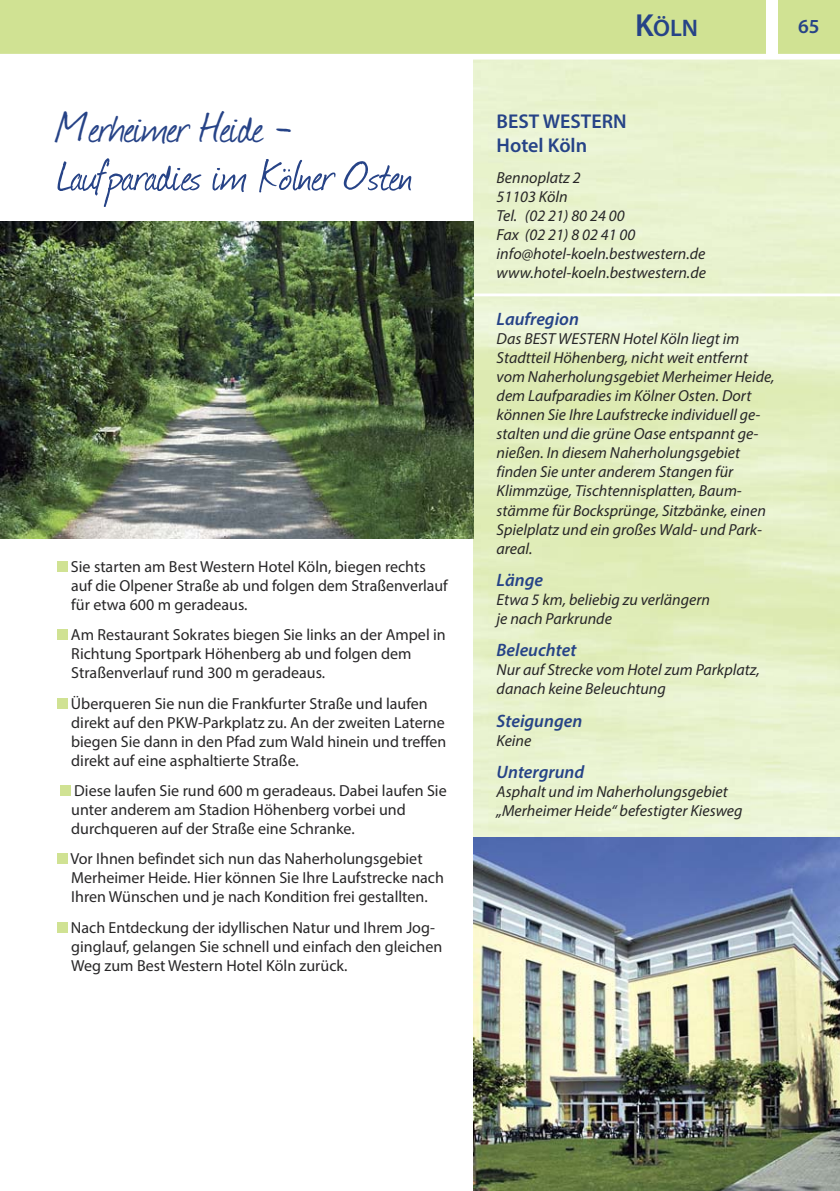
<style>
.page{position:relative;width:840px;height:1191px;background:#fff}
.page>*{position:absolute;margin:0;border:0;box-sizing:border-box;transform-origin:0 0}
.t1{font:50px/48px "Journal";color:#264387}
.t2{font:600 24px "Myriad Pro";color:#264387}
.t3{font:600 20px/24px "Myriad Pro";color:#264387}
.t4{font:italic 600 18px "Myriad Pro";color:#264387}
.t5{font:16px/19px "Myriad Pro";color:#272627}
.t6{font:italic 16px/19px "Myriad Pro";color:#272627}
.s1{font-size:32px}
</style>
<div class="page">
<img style="left:473px;top:60px;width:366px;height:777px">
<div style="left:0;top:0;width:839px;height:57px;background:#d0e293"></div>
<div style="left:765px;top:0;width:12px;height:57px;background:#fff"></div>
<hr style="left:473px;top:293px;width:366px;height:3px;background:#fff">
<div style="left:0;top:54px;width:839px;height:6px;background:#fff"></div>
<img style="left:473px;top:837px;width:366px;height:354px">
<div style="left:57px;top:921px;width:10px;height:11px;background:#d0e293"></div>
<div style="left:57px;top:853px;width:10px;height:11px;background:#d0e293"></div>
<div style="left:60px;top:785px;width:11px;height:11px;background:#d0e293"></div>
<div style="left:57px;top:697px;width:10px;height:11px;background:#d0e293"></div>
<div style="left:57px;top:629px;width:10px;height:11px;background:#d0e293"></div>
<div style="left:57px;top:561px;width:10px;height:11px;background:#d0e293"></div>
<img style="left:0;top:221px;width:473px;height:318px">
<h1 class="t1" style="left:57px;top:100px;width:357px">Merheimer Heide -<br>Laufparadies im Kölner Osten</h1>
<p class="t5" style="left:71px;top:558px;width:378px">Sie starten am Best Western Hotel Köln, biegen rechts auf die Olpener Straße ab und folgen dem Straßenverlauf für etwa 600 m geradeaus.</p>
<p class="t5" style="left:71px;top:626px;width:376px">Am Restaurant Sokrates biegen Sie links an der Ampel in<br>Richtung Sportpark Höhenberg ab und folgen dem<br>Straßenverlauf rund 300 m geradeaus.</p>
<p class="t5" style="left:71px;top:695px;width:376px">Überqueren Sie nun die Frankfurter Straße und laufen direkt auf den PKW-Parkplatz zu. An der zweiten Laterne biegen Sie dann in den Pfad zum Wald hinein und treffen direkt auf eine asphaltierte Straße.</p>
<p class="t5" style="left:71px;top:782px;width:377px">Diese laufen Sie rund 600 m geradeaus. Dabei laufen Sie unter anderem am Stadion Höhenberg vorbei und durchqueren auf der Straße eine Schranke.</p>
<p class="t5" style="left:70px;top:850px;width:375px">Vor Ihnen befindet sich nun das Naherholungsgebiet<br>Merheimer Heide. Hier können Sie Ihre Laufstrecke nach<br>Ihren Wünschen und je nach Kondition frei gestallten.</p>
<p class="t5" style="left:71px;top:919px;width:372px">Nach Entdeckung der idyllischen Natur und Ihrem Jog&shy;ginglauf, gelangen Sie schnell und einfach den gleichen<br>Weg zum Best Western Hotel Köln zurück.</p>
<h2 class="t2" style="left:634px;top:19px;width:64px"><span class="s1">K</span>ÖLN</h2>
<p class="t3" style="left:797px;top:16px;width:23px">65</p>
<p class="t3" style="left:496px;top:111px;width:131px">BEST WESTERN<br>Hotel Köln</p>
<p class="t6" style="left:496px;top:169px;width:211px">Bennoplatz 2<br>51103 Köln<br>Tel. (02 21) 80 24 00<br>Fax (02 21) 8 02 41 00 info@hotel-koeln.bestwestern.de www.hotel-koeln.bestwestern.de</p>
<p class="t4" style="left:496px;top:313px;width:84px">Laufregion</p>
<p class="t6" style="left:496px;top:331px;width:279px">Das BEST WESTERN Hotel Köln liegt im Stadtteil Höhenberg, nicht weit entfernt vom Naherholungsgebiet Merheimer Heide, dem Laufparadies im Kölner Osten. Dort können Sie Ihre Laufstrecke individuell ge&shy;stalten und die grüne Oase entspannt ge&shy;nießen. In diesem Naherholungsgebiet finden Sie unter anderem Stangen für Klimmzüge, Tischtennisplatten, Baum&shy;stämme für Bocksprünge, Sitzbänke, einen Spielplatz und ein großes Wald- und Park&shy;areal.</p>
<p class="t4" style="left:496px;top:573px;width:48px">Länge</p>
<p class="t6" style="left:496px;top:591px;width:215px">Etwa 5 km, beliebig zu verlängern je nach Parkrunde</p>
<p class="t4" style="left:496px;top:643px;width:81px">Beleuchtet</p>
<p class="t6" style="left:496px;top:661px;width:264px">Nur auf Strecke vom Hotel zum Parkplatz, danach keine Beleuchtung</p>
<p class="t4" style="left:496px;top:714px;width:87px">Steigungen</p>
<p class="t6" style="left:496px;top:732px;width:36px">Keine</p>
<p class="t4" style="left:496px;top:765px;width:89px">Untergrund</p>
<p class="t6" style="left:496px;top:783px;width:247px">Asphalt und im Naherholungsgebiet „Merheimer Heide“ befestigter Kiesweg</p>
</div>
